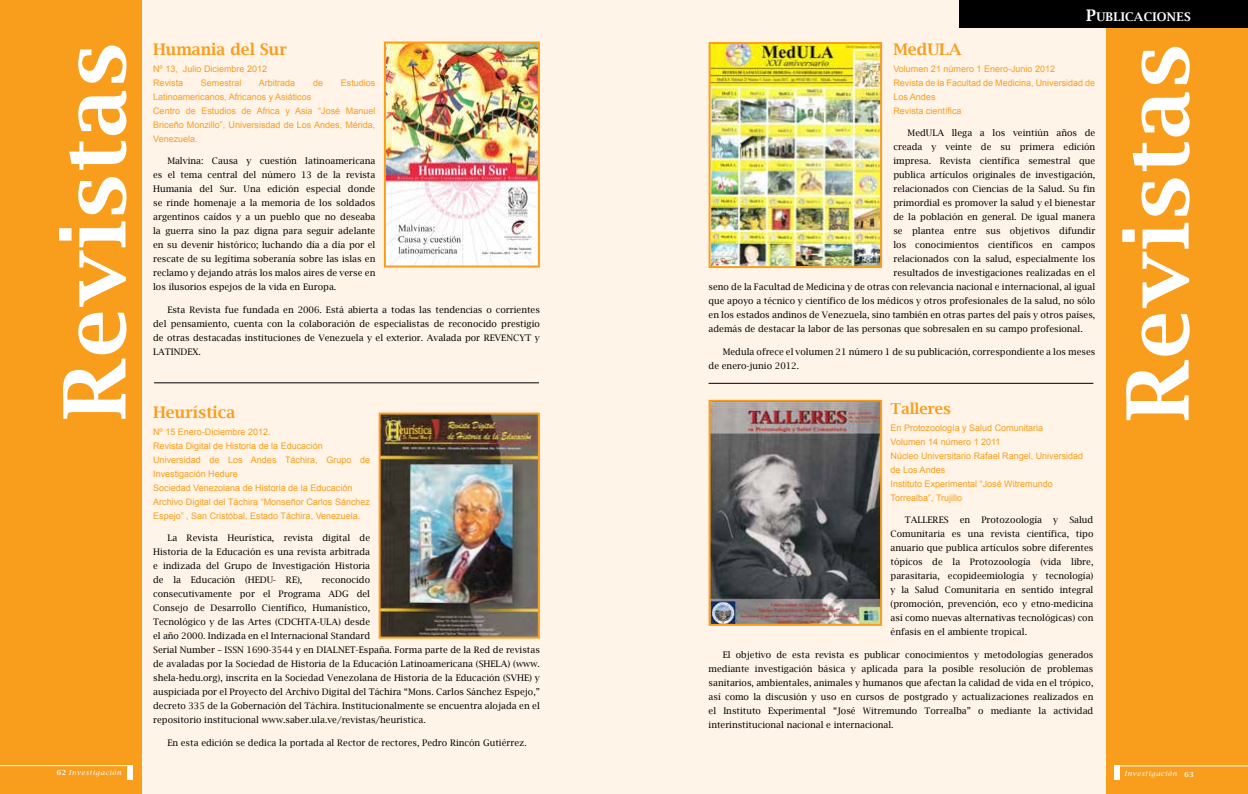
<style>
.page{position:relative;width:1248px;height:794px;background:#fff}
.page>*{position:absolute;margin:0;border:0;box-sizing:border-box;transform-origin:0 0}
.t1{font:600 86px "Lucida Bright";letter-spacing:.02em;color:#fff}
.t2{font:600 16px "Lucida Bright";color:#f99d1c}
.t3{font:600 15px "Lucida Bright";color:#f99d1c}
.t4{font:600 12px "Lucida Bright";letter-spacing:.02em;color:#fff}
.t5{font:9px/14px "Lucida Bright";color:#000;text-align:justify}
.t6{font:9px/14px "Arial";color:#f99d1c}
.t7{font:italic 7px "Lucida Bright";letter-spacing:.1em;color:#fff}
.s1{font-size:16px}
.s2{font-weight:600;font-style:normal}
</style>
<div class="page">
<div style="left:0;top:0;width:1247px;height:794px;background:#fff4e7"></div>
<div style="left:0;top:0;width:142px;height:794px;background:#f99d1c"></div>
<div style="left:1106px;top:0;width:141px;height:794px;background:#f99d1c"></div>
<hr style="left:1114px;top:765px;width:133px;height:1px;background:#fff">
<div style="left:1114px;top:765px;width:5px;height:15px;background:#fff"></div>
<div style="left:127px;top:765px;width:6px;height:14px;background:#fff"></div>
<hr style="left:0;top:765px;width:133px;height:1px;background:#fff">
<div style="left:959px;top:0;width:288px;height:27px;background:#000"></div>
<img style="left:387px;top:45px;width:150px;height:219px">
<div style="left:384px;top:42px;width:156px;height:225px;border:2px solid #f99d1c"></div>
<img style="left:381px;top:415px;width:156px;height:220px">
<div style="left:378px;top:412px;width:162px;height:226px;border:2px solid #f99d1c"></div>
<img style="left:711px;top:403px;width:168px;height:220px">
<div style="left:708px;top:400px;width:174px;height:226px;border:2px solid #f99d1c"></div>
<img style="left:711px;top:45px;width:168px;height:220px">
<div style="left:708px;top:42px;width:174px;height:226px;border:2px solid #f99d1c"></div>
<hr style="left:154px;top:382px;width:385px;height:1px;background:#000">
<hr style="left:708px;top:383px;width:385px;height:1px;background:#000">
<h3 class="t4" style="left:1086px;top:10px;width:106px"><span class="s1">P</span>UBLICACIONES</h3>
<h2 class="t2" style="left:153px;top:40px;width:135px">Humania del Sur</h2>
<p class="t6" style="left:153px;top:62px;width:115px">Nº 13, Julio Diciembre 2012<br>Revista</p>
<h2 class="t2" style="left:893px;top:40px;width:69px">MedULA</h2>
<p class="t6" style="left:893px;top:62px;width:203px">Volumen 21 número 1 Enero-Junio 2012<br>Revista de la Facultad de Medicina, Universidad de<br>Los Andes<br>Revista científica</p>
<p class="t5" style="left:907px;top:126px;width:189px">MedULA llega a los veintiún años de</p>
<p class="t5" style="left:893px;top:140px;width:203px">creada y veinte de su primera edición</p>
<p class="t5" style="left:893px;top:154px;width:203px">impresa. Revista científica semestral que</p>
<p class="t5" style="left:893px;top:168px;width:203px">publica artículos originales de investigación,</p>
<p class="t5" style="left:893px;top:182px;width:203px">relacionados con Ciencias de la Salud. Su fin</p>
<p class="t5" style="left:893px;top:196px;width:203px">primordial es promover la salud y el bienestar</p>
<p class="t5" style="left:893px;top:210px;width:203px">de la población en general. De igual manera</p>
<p class="t5" style="left:893px;top:224px;width:203px">se plantea entre sus objetivos difundir</p>
<p class="t5" style="left:893px;top:238px;width:203px">los conocimientos científicos en campos</p>
<p class="t5" style="left:893px;top:252px;width:203px">relacionados con la salud, especialmente los</p>
<p class="t5" style="left:893px;top:266px;width:203px">resultados de investigaciones realizadas en el</p>
<p class="t5" style="left:708px;top:280px;width:388px">seno de la Facultad de Medicina y de otras con relevancia nacional e internacional, al igual</p>
<p class="t5" style="left:708px;top:294px;width:388px">que apoyo a técnico y científico de los médicos y otros profesionales de la salud, no sólo</p>
<p class="t5" style="left:708px;top:308px;width:388px">en los estados andinos de Venezuela, sino también en otras partes del país y otros países,</p>
<p class="t5" style="left:708px;top:322px;width:375px">además de destacar la labor de las personas que sobresalen en su campo profesional.</p>
<p class="t5" style="left:708px;top:345px;width:388px;text-indent:14px">Medula ofrece el volumen 21 número 1 de su publicación, correspondiente a los meses de enero-junio 2012.</p>
<h1 class="t1" style="left:46px;top:420px;width:380px;rotate:-90deg">Revistas</h1>
<h1 class="t1" style="left:1108px;top:422px;width:380px;rotate:-90deg">Revistas</h1>
<p class="t6" style="left:201px;top:76px;width:42px">Semestral</p>
<p class="t6" style="left:259px;top:76px;width:38px">Arbitrada</p>
<p class="t6" style="left:313px;top:76px;width:12px">de</p>
<p class="t6" style="left:341px;top:76px;width:36px">Estudios</p>
<p class="t6" style="left:153px;top:90px;width:224px">Latinoamericanos, Africanos y Asiáticos<br>Centro de Estudios de Africa y Asia “José Manuel Briceño Monzillo”, Universisdad de Los Andes, Mérida, Venezuela.</p>
<p class="t5" style="left:153px;top:154px;width:224px;text-indent:14px">Malvina: Causa y cuestión latinoamericana es el tema central del número 13 de la revista Humania del Sur. Una edición especial donde se rinde homenaje a la memoria de los soldados argentinos caídos y a un pueblo que no deseaba la guerra sino la paz digna para seguir adelante en su devenir histórico; luchando día a día por el rescate de su legítima soberanía sobre las islas en reclamo y dejando atrás los malos aires de verse en los ilusorios espejos de la vida en Europa.</p>
<p class="t5" style="left:153px;top:303px;width:388px;text-indent:14px">Esta Revista fue fundada en 2006. Está abierta a todas las tendencias o corrientes del pensamiento, cuenta con la colaboración de especialistas de reconocido prestigio de otras destacadas instituciones de Venezuela y el exterior. Avalada por REVENCYT y LATINDEX.</p>
<h3 class="t3" style="left:890px;top:400px;width:62px">Talleres</h3>
<p class="t6" style="left:890px;top:420px;width:194px">En Protozoología y Salud Comunitaria<br>Volumen 14 número 1 2011<br>Núcleo Universitario Rafael Rangel, Universidad de Los Andes<br>Instituto Experimental “José Witremundo<br>Torrealba”, Trujillo</p>
<p class="t5" style="left:890px;top:513px;width:204px;text-indent:14px">TALLERES en Protozoología y Salud Comunitaria es una revista científica, tipo anuario que publica artículos sobre diferentes tópicos de la Protozoología (vida libre, parasitaria, ecopideemiología y tecnología) y la Salud Comunitaria en sentido integral (promoción, prevención, eco y etno-medicina así como nuevas alternativas tecnológicas) con énfasis en el ambiente tropical.</p>
<p class="t5" style="left:708px;top:647px;width:386px;text-indent:14px">El objetivo de esta revista es publicar conocimientos y metodologías generados mediante investigación básica y aplicada para la posible resolución de problemas sanitarios, ambientales, animales y humanos que afectan la calidad de vida en el trópico, así como la discusión y uso en cursos de postgrado y actualizaciones realizados en el Instituto Experimental “José Witremundo Torrealba” o mediante la actividad interinstitucional nacional e internacional.</p>
<h2 class="t2" style="left:153px;top:403px;width:84px">Heurística</h2>
<p class="t6" style="left:153px;top:424px;width:218px">Nº 15 Enero-Diciembre 2012.<br>Revista Digital de Historia de la Educación Universidad de Los Andes Táchira, Grupo de Investigación Hedure<br>Sociedad Venezolana de Historia de la Educación Archivo Digital del Táchira “Monseñor Carlos Sánchez Espejo” , San Cristóbal, Estado Táchira, Venezuela.</p>
<p class="t5" style="left:153px;top:531px;width:218px;text-indent:14px">La Revista Heurística, revista digital de Historia de la Educación es una revista arbitrada e indizada del Grupo de Investigación Historia de la Educación (HEDU- RE),</p>
<p class="t5" style="left:153px;top:573px;width:388px;text-align:left;text-indent:168px">reconocido<br>consecutivamente por el Programa ADG del<br>Consejo de Desarrollo Científico, Humanístico,<br>Tecnológico y de las Artes (CDCHTA-ULA) desde<br>el año 2000. Indizada en el Internacional Standard<br>Serial Number – ISSN 1690-3544 y en DIALNET-España. Forma parte de la Red de revistas de avaladas por la Sociedad de Historia de la Educación Latinoamericana (SHELA) (www. shela-hedu.org), inscrita en la Sociedad Venezolana de Historia de la Educación (SVHE) y auspiciada por el Proyecto del Archivo Digital del Táchira “Mons. Carlos Sánchez Espejo,” decreto 335 de la Gobernación del Táchira. Institucionalmente se encuentra alojada en el repositorio institucional www.saber.ula.ve/revistas/heuristica.</p>
<p class="t5" style="left:167px;top:735px;width:361px">En esta edición se dedica la portada al Rector de rectores, Pedro Rincón Gutiérrez.</p>
<p class="t7" style="left:57px;top:769px;width:66px"><span class="s2">62</span> Investigación</p>
<p class="t7" style="left:1124px;top:769px;width:71px">Investigación <span class="s2">63</span></p>
</div>
